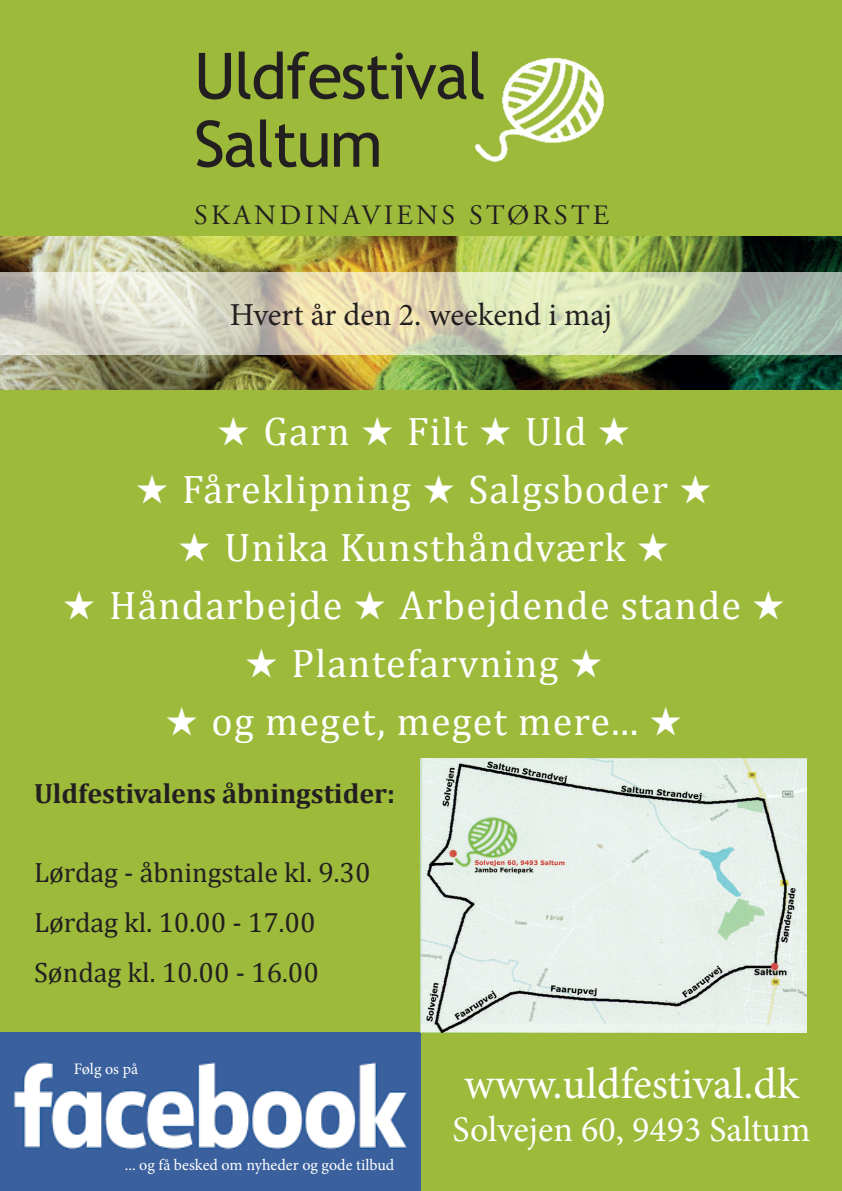
<style>
.page{position:relative;width:842px;height:1191px;background:#9dba3b}
.page>*{position:absolute;margin:0;border:0;box-sizing:border-box;transform-origin:0 0}
.t1{font:64px/68px "Trebuchet MS";letter-spacing:-.025em;color:#231f20}
.t2{font:44px "Minion Pro";color:#fff}
.t3{font:40px "Cambria";letter-spacing:.03em;color:#fff}
.t4{font:36px "Minion Pro";color:#fff}
.t5{font:32px "Minion Pro";letter-spacing:-.005em;color:#231f20}
.t6{font:28px/50px "Cambria";color:#231f20}
.t7{font:700 28px "Cambria";color:#231f20}
.t8{font:28px "Adobe Garamond Pro";letter-spacing:.12em;color:#231f20}
.t9{font:16px "Minion Pro";color:#fff}
</style>
<div class="page">
<img style="left:0;top:236px;width:842px;height:154px">
<svg style="left:0;top:272px;width:842px;height:82px"></svg>
<img style="left:0;top:1032px;width:421px;height:159px">
<img style="left:475px;top:57px;width:129px;height:105px">
<img style="left:421px;top:758px;width:385px;height:274px">
<h1 class="t1" style="left:194px;top:43px;width:293px">Uldfestival<br>Saltum</h1>
<p class="t8" style="left:194px;top:199px;width:417px">SKANDINAVIENS STØRSTE</p>
<p class="t5" style="left:230px;top:294px;width:384px">Hvert år den 2. weekend i maj</p>
<p class="t3" style="left:217px;top:407px;width:415px">★ Garn ★ Filt ★ Uld ★</p>
<p class="t3" style="left:136px;top:465px;width:577px">★ Fåreklipning ★ Salgsboder ★</p>
<p class="t3" style="left:178px;top:523px;width:493px">★ Unika Kunsthåndværk ★</p>
<p class="t3" style="left:63px;top:581px;width:723px">★ Håndarbejde ★ Arbejdende stande ★</p>
<p class="t3" style="left:245px;top:639px;width:359px">★ Plantefarvning ★</p>
<p class="t3" style="left:165px;top:697px;width:518px">★ og meget, meget mere... ★</p>
<p class="t7" style="left:34px;top:773px;width:362px">Uldfestivalens åbningstider:</p>
<p class="t6" style="left:34px;top:847px;width:338px">Lørdag - åbningstale kl. 9.30<br>Lørdag kl. 10.00 - 17.00<br>Søndag kl. 10.00 - 16.00</p>
<p class="t9" style="left:74px;top:1058px;width:66px">Følg os på</p>
<p class="t9" style="left:125px;top:1154px;width:271px">... og få besked om nyheder og gode tilbud</p>
<p class="t2" style="left:464px;top:1054px;width:336px">www.uldfestival.dk</p>
<p class="t4" style="left:452px;top:1105px;width:359px">Solvejen 60, 9493 Saltum</p>
</div>
